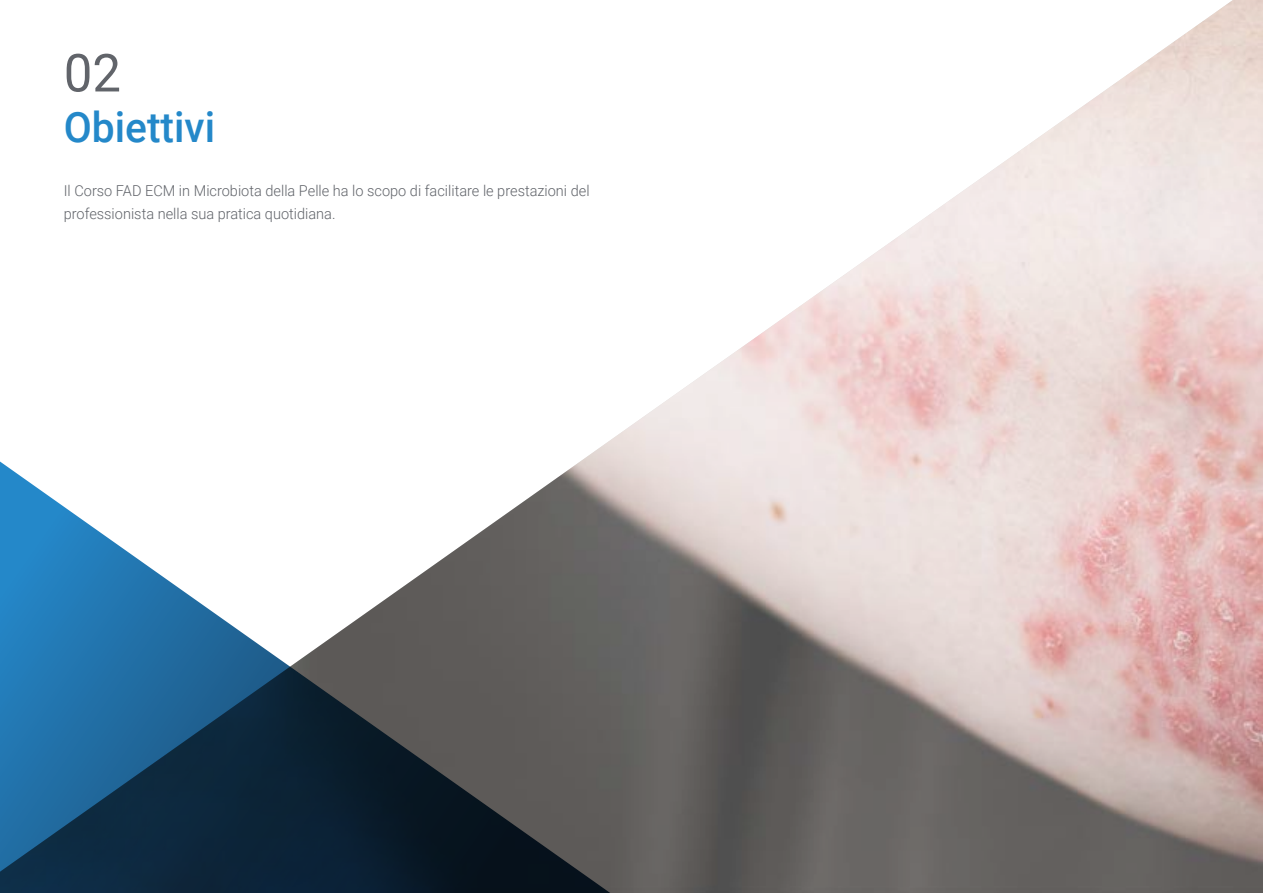
<style>
.page{position:relative;width:1263px;height:893px;background:#fff}
.page>*{position:absolute;margin:0;border:0;box-sizing:border-box;transform-origin:0 0}
.t1{font:52.5px "Roboto";color:#61646a}
.t2{font:500 42px "Roboto";color:#2488c9}
.t3{font:300 15px/22.5px "Roboto";color:#61646a}
</style>
<div class="page">
<img style="left:602px;top:0;width:661px;height:893px">
<svg style="left:0;top:446px;width:640px;height:447px"></svg>
<h1 class="t1" style="left:64px;top:36px;width:59px">02</h1>
<h2 class="t2" style="left:64px;top:98px;width:153px">Obiettivi</h2>
<p class="t3" style="left:64px;top:179px;width:527px">Il Corso FAD ECM in Microbiota della Pelle ha lo scopo di facilitare le prestazioni del professionista nella sua pratica quotidiana.</p>
</div>
